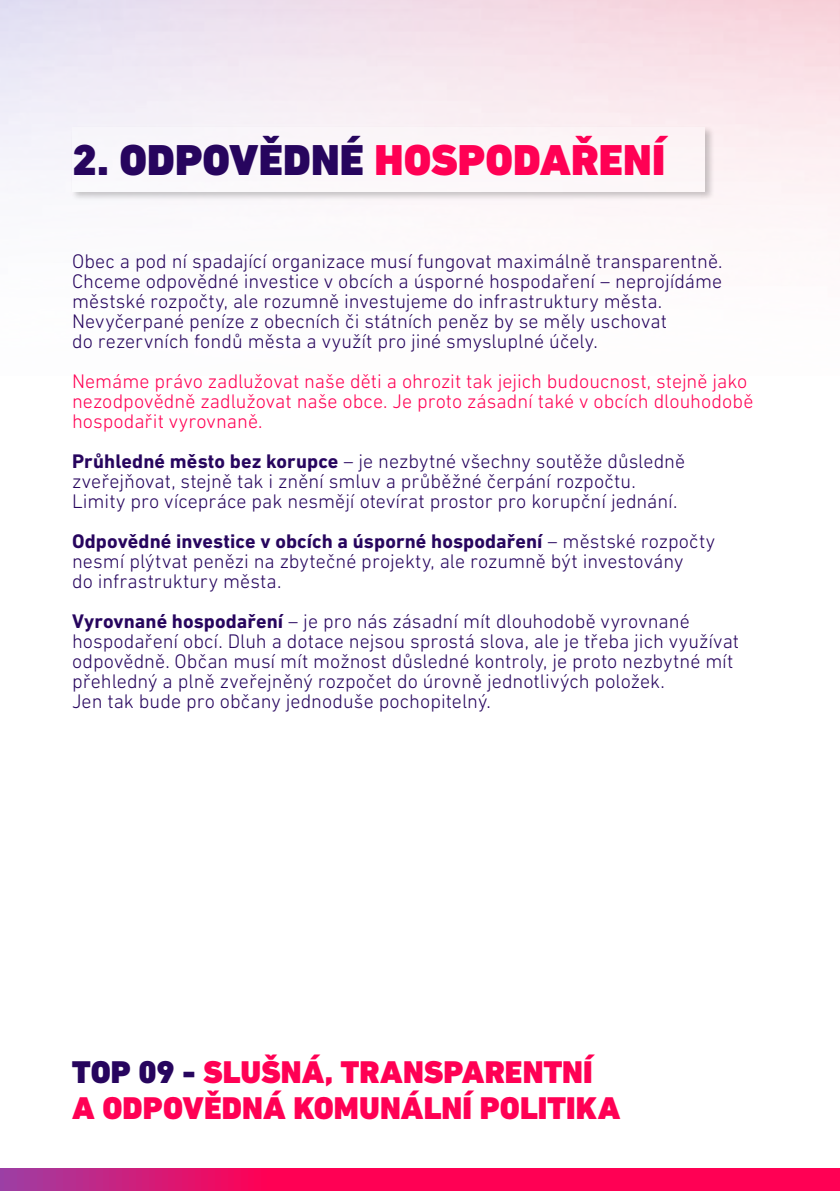
<style>
.page{position:relative;width:840px;height:1191px;background:#fff}
.page>*{position:absolute;margin:0;border:0;box-sizing:border-box;transform-origin:0 0}
.t1{font:900 44px "DIN Next W1 G";color:#27055e}
.t2{font:900 32px/36px "DIN Next W1 G";letter-spacing:.005em;color:#ff0054}
.t3{font:300 20px/20px "DIN Next W1 G";color:#27055e}
.t4{font:300 20px/20px "DIN Next W1 G";color:#ff0054}
.s1{color:#ff0054}
.s2{font-weight:700}
.s3{color:#27055e}
</style>
<div class="page">
<div style="left:70px;top:125px;width:644px;height:76px;background:#000;opacity:.75"></div>
<div style="left:72px;top:127px;width:632px;height:65px;background:#fbf7fa"></div>
<svg style="left:0;top:1168px;width:839px;height:23px;background:#ef0960"></svg>
<h1 class="t1" style="left:72px;top:133px;width:594px">2. ODPOVĚDNÉ <span class="s1">HOSPODAŘENÍ</span></h1>
<p class="t3" style="left:72px;top:251px;width:651px">Obec a pod ní spadající organizace musí fungovat maximálně transparentně.<br>Chceme odpovědné investice v obcích a úsporné hospodaření – neprojídáme městské rozpočty, ale rozumně investujeme do infrastruktury města.<br>Nevyčerpané peníze z obecních či státních peněz by se měly uschovat<br>do rezervních fondů města a využít pro jiné smysluplné účely.</p>
<p class="t4" style="left:72px;top:371px;width:682px">Nemáme právo zadlužovat naše děti a ohrozit tak jejich budoucnost, stejně jako nezodpovědně zadlužovat naše obce. Je proto zásadní také v obcích dlouhodobě hospodařit vyrovnaně.</p>
<p class="t3" style="left:72px;top:451px;width:614px"><span class="s2">Průhledné město bez korupce</span> – je nezbytné všechny soutěže důsledně zveřejňovat, stejně tak i znění smluv a průběžné čerpání rozpočtu.<br>Limity pro vícepráce pak nesmějí otevírat prostor pro korupční jednání.</p>
<p class="t3" style="left:72px;top:531px;width:644px"><span class="s2">Odpovědné investice v obcích a úsporné hospodaření</span> – městské rozpočty nesmí plýtvat penězi na zbytečné projekty, ale rozumně být investovány<br>do infrastruktury města.</p>
<p class="t3" style="left:72px;top:611px;width:668px"><span class="s2">Vyrovnané hospodaření</span> – je pro nás zásadní mít dlouhodobě vyrovnané hospodaření obcí. Dluh a dotace nejsou sprostá slova, ale je třeba jich využívat odpovědně. Občan musí mít možnost důsledné kontroly, je proto nezbytné mít přehledný a plně zveřejněný rozpočet do úrovně jednotlivých položek.<br>Jen tak bude pro občany jednoduše pochopitelný.</p>
<h2 class="t2" style="left:72px;top:1054px;width:549px"><span class="s3">TOP 09 -</span> SLUŠNÁ, TRANSPARENTNÍ<br>A ODPOVĚDNÁ KOMUNÁLNÍ POLITIKA</h2>
</div>
